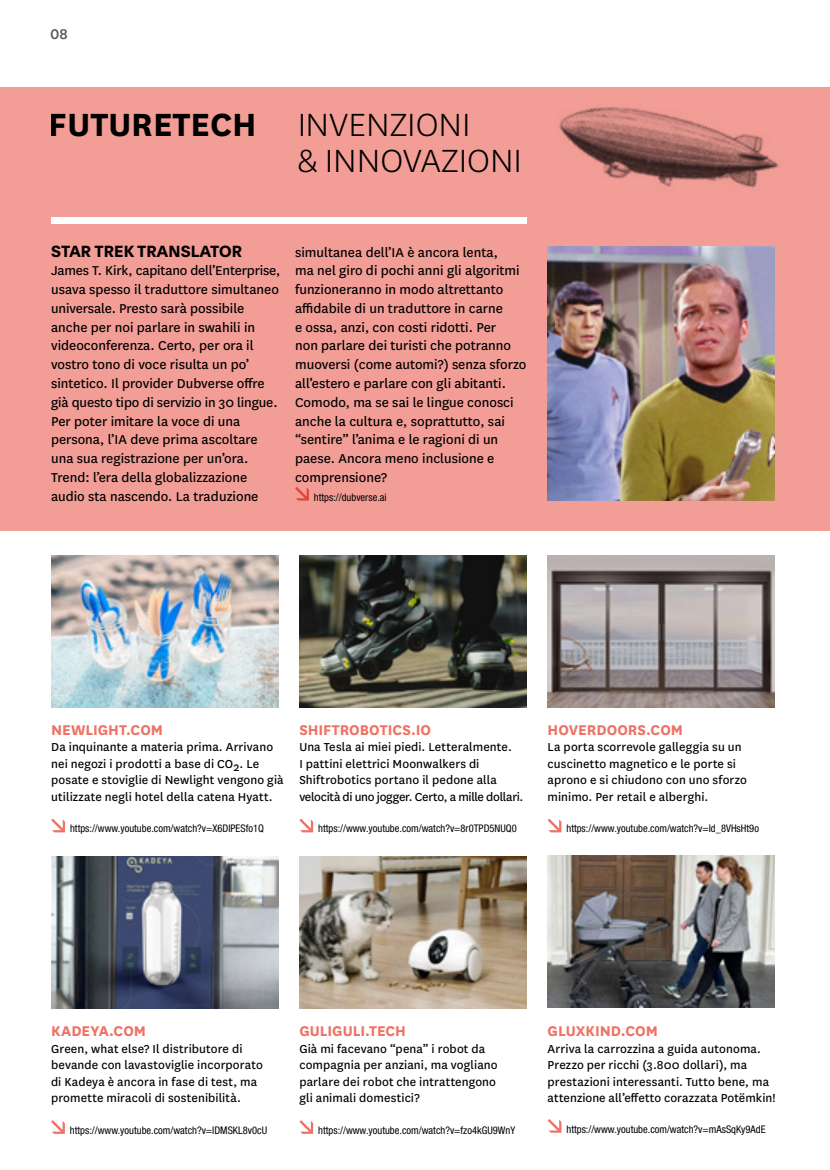
<style>
.page{position:relative;width:830px;height:1170px;background:#fff}
.page>*{position:absolute;margin:0;border:0;box-sizing:border-box;transform-origin:0 0}
.t1{font:300 37.5px/36px "National";color:#000}
.t2{font:700 37.5px "National";color:#000}
.t3{font:700 16.5px "National";color:#ee7265}
.t4{font:500 16.5px "National";color:#575756}
.t5{font:700 15.75px "Plain";letter-spacing:.01em;color:#000}
.t6{font:15px/18.8px "National";color:#000}
.t7{font:13.5px/16.5px "National";letter-spacing:.01em;color:#000}
.t8{font:condensed 10.5px "Helvetica Neue LT Std";color:#000}
</style>
<div class="page">
<div style="left:0;top:87px;width:829px;height:443px;background:#f29e96"></div>
<img style="left:547px;top:855px;width:227px;height:152px">
<img style="left:299px;top:555px;width:227px;height:152px">
<img style="left:51px;top:555px;width:227px;height:152px">
<img style="left:547px;top:555px;width:227px;height:152px">
<img style="left:51px;top:856px;width:227px;height:152px">
<img style="left:299px;top:856px;width:227px;height:152px">
<svg style="left:51px;top:818px;width:14px;height:14px"></svg>
<svg style="left:51px;top:1120px;width:14px;height:13px"></svg>
<svg style="left:299px;top:818px;width:14px;height:14px"></svg>
<svg style="left:547px;top:818px;width:14px;height:14px"></svg>
<svg style="left:547px;top:1119px;width:14px;height:13px"></svg>
<svg style="left:299px;top:1120px;width:14px;height:13px"></svg>
<img style="left:559px;top:107px;width:220px;height:81px">
<div style="left:51px;top:217px;width:475px;height:7px;background:#fff"></div>
<img style="left:547px;top:247px;width:227px;height:254px">
<svg style="left:295px;top:487px;width:14px;height:13px"></svg>
<p class="t4" style="left:50px;top:23px;width:19px">08</p>
<h1 class="t2" style="left:49px;top:98px;width:209px">FUTURETECH</h1>
<h1 class="t1" style="left:297px;top:105px;width:226px">INVENZIONI<br>&amp; INNOVAZIONI</h1>
<p class="t5" style="left:51px;top:240px;width:192px">STAR TREK TRANSLATOR</p>
<p class="t6" style="left:51px;top:261px;width:231px">James T. Kirk, capitano dell’Enterprise, usava spesso il traduttore simultaneo universale. Presto sarà possibile anche per noi parlare in swahili in videoconferenza. Certo, per ora il vostro tono di voce risulta un po’ sintetico. Il provider Dubverse offre già questo tipo di servizio in 30 lingue.<br>Per poter imitare la voce di una persona, l’IA deve prima ascoltare una sua registrazione per un’ora.<br>Trend: l’era della globalizzazione audio sta nascendo. La traduzione</p>
<p class="t6" style="left:295px;top:242px;width:233px">simultanea dell’IA è ancora lenta,<br>ma nel giro di pochi anni gli algoritmi funzioneranno in modo altrettanto affidabile di un traduttore in carne<br>e ossa, anzi, con costi ridotti. Per<br>non parlare dei turisti che potranno muoversi (come automi?) senza sforzo all’estero e parlare con gli abitanti.<br>Comodo, ma se sai le lingue conosci anche la cultura e, soprattutto, sai “sentire” l’anima e le ragioni di un paese. Ancora meno inclusione e comprensione?</p>
<p class="t8" style="left:314px;top:490px;width:74px">https://dubverse.ai</p>
<p class="t3" style="left:51px;top:718px;width:113px">NEWLIGHT.COM</p>
<p class="t7" style="left:51px;top:738px;width:234px">Da inquinante a materia prima. Arrivano nei negozi i prodotti a base di CO2. Le posate e stoviglie di Newlight vengono già utilizzate negli hotel della catena Hyatt.</p>
<p class="t8" style="left:70px;top:822px;width:195px">https://www.youtube.com/watch?v=X6DlPESfo1Q</p>
<p class="t3" style="left:299px;top:718px;width:133px">SHIFTROBOTICS.IO</p>
<p class="t7" style="left:299px;top:738px;width:225px">Una Tesla ai miei piedi. Letteralmente.<br>I pattini elettrici Moonwalkers di Shiftrobotics portano il pedone alla velocità di uno jogger. Certo, a mille dollari.</p>
<p class="t8" style="left:318px;top:822px;width:200px">https://www.youtube.com/watch?v=8r0TPD5NUQ0</p>
<p class="t3" style="left:547px;top:718px;width:137px">HOVERDOORS.COM</p>
<p class="t7" style="left:547px;top:738px;width:201px">La porta scorrevole galleggia su un cuscinetto magnetico e le porte si aprono e si chiudono con uno sforzo minimo. Per retail e alberghi.</p>
<p class="t8" style="left:566px;top:822px;width:194px">https://www.youtube.com/watch?v=Id_8VHsHt9o</p>
<p class="t3" style="left:51px;top:1019px;width:96px">KADEYA.COM</p>
<p class="t7" style="left:51px;top:1039px;width:213px">Green, what else? Il distributore di bevande con lavastoviglie incorporato di Kadeya è ancora in fase di test, ma promette miracoli di sostenibilità.</p>
<p class="t8" style="left:70px;top:1123px;width:199px">https://www.youtube.com/watch?v=lDMSKL8v0cU</p>
<p class="t3" style="left:299px;top:1019px;width:108px">GULIGULI.TECH</p>
<p class="t7" style="left:299px;top:1039px;width:200px">Già mi facevano “pena” i robot da compagnia per anziani, ma vogliano parlare dei robot che intrattengono gli animali domestici?</p>
<p class="t8" style="left:318px;top:1123px;width:198px">https://www.youtube.com/watch?v=fzo4kGU9WnY</p>
<p class="t3" style="left:547px;top:1019px;width:112px">GLUXKIND.COM</p>
<p class="t7" style="left:547px;top:1039px;width:229px">Arriva la carrozzina a guida autonoma.<br>Prezzo per ricchi (3.800 dollari), ma prestazioni interessanti. Tutto bene, ma attenzione all’effetto corazzata Potëmkin!</p>
<p class="t8" style="left:566px;top:1122px;width:200px">https://www.youtube.com/watch?v=mAsSqKy9AdE</p>
</div>
